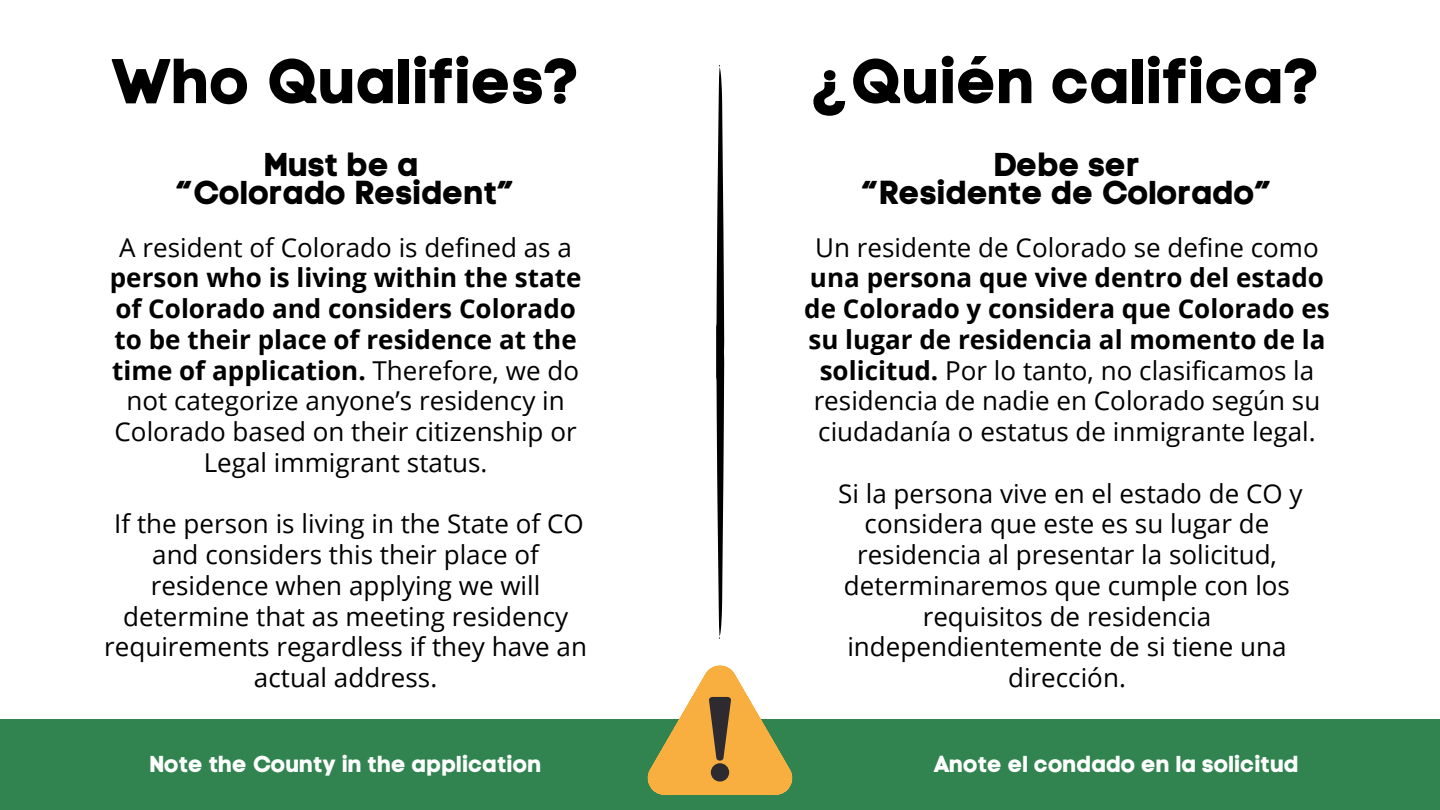
<style>
.page{position:relative;width:1440px;height:810px;background:#fff}
.page>*{position:absolute;margin:0;border:0;box-sizing:border-box;transform-origin:0 0}
.t1{font:63px "Code Pro Bold LC";color:#000}
.t2{font:33px/27.8px "Code Pro Bold LC";color:#000;text-align:center}
.t3{font:26px/30.8px "Open Sans";color:#000;text-align:center}
.t4{font:23px "Code Pro Bold LC";color:#fff}
.s1{font-weight:700}
</style>
<div class="page">
<svg style="left:716px;top:65px;width:8px;height:574px"></svg>
<div style="left:0;top:719px;width:1440px;height:91px;background:#318450"></div>
<svg style="left:647px;top:665px;width:146px;height:130px"></svg>
<div style="left:711px;top:763px;width:18px;height:19px;background:#2e2b30;border-radius:50%"></div>
<h1 class="t1" style="left:111px;top:43px;width:471px">Who Qualifies?</h1>
<h1 class="t1" style="left:813px;top:43px;width:509px">¿Quién califica?</h1>
<p class="t2" style="left:177px;top:151px;width:339px">Must be a<br>“Colorado Resident”</p>
<h2 class="t3" style="left:110px;top:231px;width:473px">A resident of Colorado is defined as a <span class="s1">person who is living within the state of Colorado and considers Colorado to be their place of residence at the time of application.</span> Therefore, we do not categorize anyone’s residency in Colorado based on their citizenship or Legal immigrant status.</h2>
<h2 class="t3" style="left:104px;top:508px;width:484px">If the person is living in the State of CO and considers this their place of residence when applying we will determine that as meeting residency requirements regardless if they have an actual address.</h2>
<h3 class="t2" style="left:862px;top:151px;width:411px">Debe ser<br>“Residente de Colorado”</h3>
<h3 class="t3" style="left:804px;top:231px;width:527px">Un residente de Colorado se define como <span class="s1">una persona que vive dentro del estado de Colorado y considera que Colorado es su lugar de residencia al momento de la solicitud.</span> Por lo tanto, no clasificamos la residencia de nadie en Colorado según su ciudadanía o estatus de inmigrante legal.</h3>
<h3 class="t3" style="left:838px;top:477px;width:466px">Si la persona vive en el estado de CO y considera que este es su lugar de residencia al presentar la solicitud, determinaremos que cumple con los requisitos de residencia independientemente de si tiene una dirección.</h3>
<h3 class="t4" style="left:150px;top:750px;width:393px">Note the County in the application</h3>
<p class="t4" style="left:933px;top:750px;width:367px">Anote el condado en la solicitud</p>
</div>
